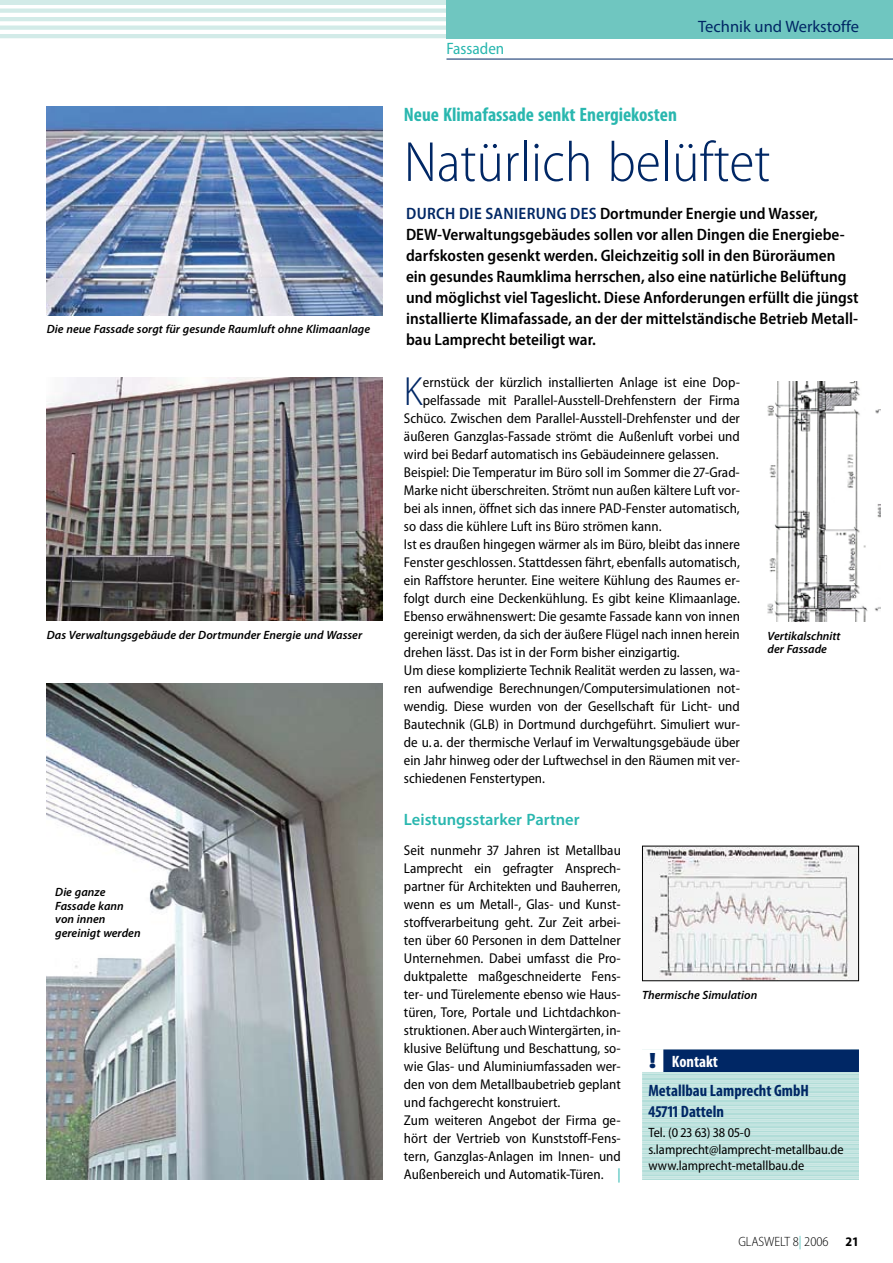
<style>
.page{position:relative;width:893px;height:1263px;background:#fff}
.page>*{position:absolute;margin:0;border:0;box-sizing:border-box;transform-origin:0 0}
.t1{font:300 semi-condensed 57px "Myriad Pro";color:#002765}
.t2{font:300 semi-condensed 40.95px "Myriad Pro";color:#002765}
.t3{font:700 condensed 19.5px "Myriad Pro";color:#29b7af}
.t4{font:600 semi-condensed 16.5px/21px "Myriad Pro";color:#000}
.t5{font:700 condensed 16.5px/29.2px "Myriad Pro";color:#002765}
.t6{font:600 16.5px "Myriad Pro";color:#29b7af}
.t7{font:16.5px "Myriad Pro";color:#002765}
.t8{font:semi-condensed 16.5px "Myriad Pro";color:#29b7af}
.t9{font:semi-condensed 14.25px/18px "Myriad Pro";color:#000}
.t10{font:semi-condensed 13.5px/16.5px "Myriad Pro";color:#000}
.t11{font:300 semi-condensed 13.5px "Myriad Pro";letter-spacing:-.005em;color:#000}
.t12{font:italic 600 12px/13.5px "Myriad Pro";color:#000}
.s1{color:#002765}
.s2{color:#29b7af}
.s3{font-weight:900;font-stretch:semi-expanded;font-size:22.35px}
.s4{color:#fff}
.s5{font-weight:700;font-size:13.2px}
</style>
<div class="page">
<hr style="left:0;top:9px;width:446px;height:4px;background:#d2ebe8">
<hr style="left:0;top:17px;width:446px;height:4px;background:#d2ebe8">
<hr style="left:0;top:26px;width:446px;height:4px;background:#d2ebe8">
<hr style="left:0;top:34px;width:446px;height:4px;background:#d2ebe8">
<hr style="left:0;top:0;width:446px;height:4px;background:#d2ebe8">
<div style="left:446px;top:0;width:447px;height:38px;background:#6fc6c0"></div>
<img style="left:47px;top:378px;width:336px;height:243px">
<img style="left:47px;top:684px;width:336px;height:495px">
<img style="left:644px;top:848px;width:213px;height:131px">
<div style="left:642px;top:846px;width:217px;height:135px;border:1px solid #000"></div>
<img style="left:767px;top:381px;width:113px;height:240px">
<img style="left:47px;top:107px;width:336px;height:208px">
<hr style="left:446px;top:59px;width:447px;height:1px;background:#002765">
<hr style="left:642px;top:1073px;width:217px;height:3px;background:#b1ddd8">
<hr style="left:642px;top:1077px;width:217px;height:3px;background:#b1ddd8">
<hr style="left:642px;top:1082px;width:217px;height:3px;background:#b1ddd8">
<hr style="left:642px;top:1086px;width:217px;height:3px;background:#b1ddd8">
<hr style="left:642px;top:1090px;width:217px;height:4px;background:#b1ddd8">
<hr style="left:642px;top:1095px;width:217px;height:3px;background:#b1ddd8">
<hr style="left:642px;top:1099px;width:217px;height:3px;background:#b1ddd8">
<hr style="left:642px;top:1104px;width:217px;height:3px;background:#b1ddd8">
<hr style="left:642px;top:1108px;width:217px;height:3px;background:#b1ddd8">
<hr style="left:642px;top:1112px;width:217px;height:3px;background:#b1ddd8">
<hr style="left:642px;top:1117px;width:217px;height:3px;background:#b1ddd8">
<hr style="left:642px;top:1121px;width:217px;height:3px;background:#b1ddd8">
<hr style="left:642px;top:1125px;width:217px;height:4px;background:#b1ddd8">
<hr style="left:642px;top:1130px;width:217px;height:3px;background:#b1ddd8">
<hr style="left:642px;top:1134px;width:217px;height:3px;background:#b1ddd8">
<hr style="left:642px;top:1139px;width:217px;height:3px;background:#b1ddd8">
<hr style="left:642px;top:1143px;width:217px;height:3px;background:#b1ddd8">
<hr style="left:642px;top:1147px;width:217px;height:3px;background:#b1ddd8">
<hr style="left:642px;top:1152px;width:217px;height:3px;background:#b1ddd8">
<hr style="left:642px;top:1156px;width:217px;height:3px;background:#b1ddd8">
<hr style="left:642px;top:1160px;width:217px;height:4px;background:#b1ddd8">
<hr style="left:642px;top:1165px;width:217px;height:3px;background:#b1ddd8">
<hr style="left:642px;top:1169px;width:217px;height:3px;background:#b1ddd8">
<hr style="left:642px;top:1174px;width:217px;height:3px;background:#b1ddd8">
<hr style="left:642px;top:1071px;width:217px;height:3px;background:#c3e4e0">
<hr style="left:642px;top:1075px;width:217px;height:3px;background:#c3e4e0">
<hr style="left:642px;top:1080px;width:217px;height:3px;background:#c3e4e0">
<hr style="left:642px;top:1084px;width:217px;height:3px;background:#c3e4e0">
<hr style="left:642px;top:1088px;width:217px;height:3px;background:#c3e4e0">
<hr style="left:642px;top:1093px;width:217px;height:3px;background:#c3e4e0">
<hr style="left:642px;top:1097px;width:217px;height:3px;background:#c3e4e0">
<hr style="left:642px;top:1101px;width:217px;height:3px;background:#c3e4e0">
<hr style="left:642px;top:1106px;width:217px;height:3px;background:#c3e4e0">
<hr style="left:642px;top:1110px;width:217px;height:3px;background:#c3e4e0">
<hr style="left:642px;top:1115px;width:217px;height:3px;background:#c3e4e0">
<hr style="left:642px;top:1119px;width:217px;height:3px;background:#c3e4e0">
<hr style="left:642px;top:1123px;width:217px;height:3px;background:#c3e4e0">
<hr style="left:642px;top:1128px;width:217px;height:3px;background:#c3e4e0">
<hr style="left:642px;top:1132px;width:217px;height:3px;background:#c3e4e0">
<hr style="left:642px;top:1136px;width:217px;height:3px;background:#c3e4e0">
<hr style="left:642px;top:1141px;width:217px;height:3px;background:#c3e4e0">
<hr style="left:642px;top:1145px;width:217px;height:3px;background:#c3e4e0">
<hr style="left:642px;top:1150px;width:217px;height:3px;background:#c3e4e0">
<hr style="left:642px;top:1154px;width:217px;height:3px;background:#c3e4e0">
<hr style="left:642px;top:1158px;width:217px;height:3px;background:#c3e4e0">
<hr style="left:642px;top:1163px;width:217px;height:3px;background:#c3e4e0">
<hr style="left:642px;top:1167px;width:217px;height:3px;background:#c3e4e0">
<hr style="left:642px;top:1171px;width:217px;height:3px;background:#c3e4e0">
<hr style="left:642px;top:1176px;width:217px;height:3px;background:#c3e4e0">
<div style="left:638px;top:1049px;width:212px;height:23px;background:#fff"></div>
<div style="left:663px;top:1049px;width:196px;height:23px;background:#002765"></div>
<p class="t12" style="left:47px;top:322px;width:325px">Die neue Fassade sorgt für gesunde Raumluft ohne Klimaanlage</p>
<p class="t12" style="left:47px;top:628px;width:317px">Das Verwaltungsgebäude der Dortmunder Energie und Wasser</p>
<p class="t12" style="left:55px;top:885px;width:87px">Die ganze<br>Fassade kann von innen gereinigt werden</p>
<p class="t8" style="left:446px;top:39px;width:59px">Fassaden</p>
<p class="t7" style="left:698px;top:17px;width:162px">Technik und Werkstoffe</p>
<h3 class="t3" style="left:404px;top:102px;width:274px">Neue Klimafassade senkt Energiekosten</h3>
<h1 class="t1" style="left:404px;top:131px;width:368px">Natürlich belüftet</h1>
<p class="t4" style="left:406px;top:203px;width:454px"><span class="s1">Durch die Sanierung des</span> Dortmunder Energie und Wasser, DEW-Verwaltungsgebäudes sollen vor allen Dingen die Energiebe&shy;darfskosten gesenkt werden. Gleichzeitig soll in den Büroräumen ein gesundes Raumklima herrschen, also eine natürliche Belüftung und möglichst viel Tageslicht. Diese Anforderungen erfüllt die jüngst installierte Klimafassade, an der der mittelständische Betrieb Metall&shy;bau Lamprecht beteiligt war.</p>
<h2 class="t2" style="left:404px;top:369px;width:20px">K</h2>
<p class="t9" style="left:423px;top:374px;width:319px">ernstück der kürzlich installierten Anlage ist eine Dop-</p>
<p class="t9" style="left:423px;top:392px;width:319px">pelfassade mit Parallel-Ausstell-Drehfenstern der Firma</p>
<p class="t9" style="left:404px;top:410px;width:337px">Schüco. Zwischen dem Parallel-Ausstell-Drehfenster und der</p>
<p class="t9" style="left:404px;top:428px;width:337px">äußeren Ganzglas-Fassade strömt die Außenluft vorbei und</p>
<p class="t9" style="left:404px;top:446px;width:316px">wird bei Bedarf automatisch ins Gebäudeinnere gelassen.</p>
<p class="t9" style="left:404px;top:464px;width:337px">Beispiel: Die Temperatur im Büro soll im Sommer die 27-Grad-</p>
<p class="t9" style="left:404px;top:482px;width:337px">Marke nicht überschreiten. Strömt nun außen kältere Luft vor-</p>
<p class="t9" style="left:404px;top:500px;width:337px">bei als innen, öffnet sich das innere PAD-Fenster automatisch,</p>
<p class="t9" style="left:404px;top:518px;width:259px">so dass die kühlere Luft ins Büro strömen kann.</p>
<p class="t9" style="left:404px;top:536px;width:337px">Ist es draußen hingegen wärmer als im Büro, bleibt das innere</p>
<p class="t9" style="left:404px;top:554px;width:337px">Fenster geschlossen. Stattdessen fährt, ebenfalls automatisch,</p>
<p class="t9" style="left:404px;top:572px;width:337px">ein Raffstore herunter. Eine weitere Kühlung des Raumes er-</p>
<p class="t9" style="left:404px;top:590px;width:337px">folgt durch eine Deckenkühlung. Es gibt keine Klimaanlage.</p>
<p class="t9" style="left:404px;top:608px;width:337px">Ebenso erwähnenswert: Die gesamte Fassade kann von innen</p>
<p class="t9" style="left:404px;top:626px;width:337px">gereinigt werden, da sich der äußere Flügel nach innen herein</p>
<p class="t9" style="left:404px;top:644px;width:277px">drehen lässt. Das ist in der Form bisher einzigartig.</p>
<p class="t9" style="left:404px;top:662px;width:337px">Um diese komplizierte Technik Realität werden zu lassen, wa-</p>
<p class="t9" style="left:404px;top:680px;width:337px">ren aufwendige Berechnungen/Computersimulationen not-</p>
<p class="t9" style="left:404px;top:698px;width:337px">wendig. Diese wurden von der Gesellschaft für Licht- und</p>
<p class="t9" style="left:404px;top:716px;width:337px">Bautechnik (GLB) in Dortmund durchgeführt. Simuliert wur-</p>
<p class="t9" style="left:404px;top:734px;width:337px">de u. a. der thermische Verlauf im Verwaltungsgebäude über</p>
<p class="t9" style="left:404px;top:752px;width:337px">ein Jahr hinweg oder der Luftwechsel in den Räumen mit ver-</p>
<p class="t9" style="left:404px;top:770px;width:143px">schiedenen Fenstertypen.</p>
<p class="t6" style="left:404px;top:809px;width:177px">Leistungsstarker Partner</p>
<p class="t9" style="left:404px;top:842px;width:218px">Seit nunmehr 37 Jahren ist Metallbau Lamprecht ein gefragter Ansprech&shy;partner für Architekten und Bauherren, wenn es um Metall-, Glas- und Kunst&shy;stoffverarbeitung geht. Zur Zeit arbei&shy;ten über 60 Personen in dem Dattelner Unternehmen. Dabei umfasst die Pro&shy;duktpalette maßgeschneiderte Fens&shy;ter- und Türelemente ebenso wie Haus&shy;türen, Tore, Portale und Lichtdachkon&shy;struktionen. Aber auch Wintergärten, in&shy;klusive Belüftung und Beschattung, so&shy;wie Glas- und Aluminiumfassaden wer&shy;den von dem Metallbaubetrieb geplant und fachgerecht konstruiert.<br>Zum weiteren Angebot der Firma ge&shy;hört der Vertrieb von Kunststoff-Fens&shy;tern, Ganzglas-Anlagen im Innen- und Außenbereich und Automatik-Türen. <span class="s2">|</span></p>
<p class="t12" style="left:767px;top:628px;width:75px">Vertikalschnitt der Fassade</p>
<p class="t12" style="left:642px;top:988px;width:117px">Thermische Simulation</p>
<p class="t5" style="left:648px;top:1046px;width:162px"><span class="s3">!</span> <span class="s4">Kontakt<br></span>Metallbau Lamprecht GmbH</p>
<p class="t5" style="left:648px;top:1096px;width:77px">45711 Datteln</p>
<p class="t10" style="left:648px;top:1125px;width:197px">Tel. (0 23 63) 38 05-0 s.lamprecht@lamprecht-metallbau.de www.lamprecht-metallbau.de</p>
<p class="t11" style="left:738px;top:1234px;width:122px">glaswelt 8<span class="s2">|</span> 2006 <span class="s5">21</span></p>
</div>
